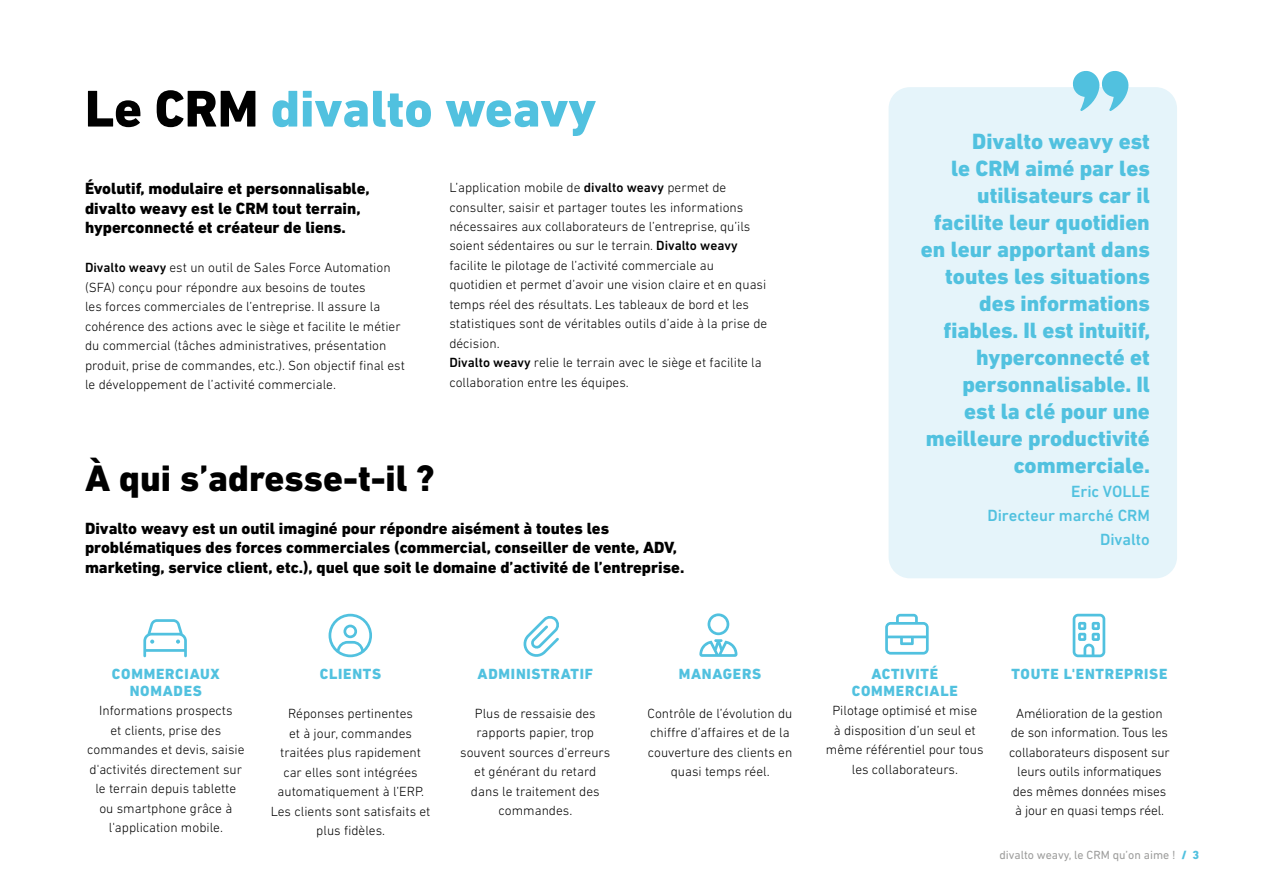
<style>
.page{position:relative;width:1263px;height:893px;background:#fff}
.page>*{position:absolute;margin:0;border:0;box-sizing:border-box;transform-origin:0 0}
.t1{font:800 52.5px "DIN Next LT Pro";color:#51c1df}
.t2{font:800 37.5px "DIN Next LT Pro";color:#000}
.t3{font:800 22.5px/27px "DIN Next LT Pro";color:#51c1df;text-align:right}
.t4{font:800 16.5px/19.5px "DIN Next LT Pro";color:#000}
.t5{font:500 16.5px/24px "DIN Next LT Pro";color:#51c1df;text-align:right}
.t6{font:800 15px/16.5px "DIN Next LT Pro";letter-spacing:.05em;color:#51c1df;text-align:center}
.t7{font:300 13.5px/19.5px "DIN Next LT Pro";color:#000;text-align:center}
.t8{font:12px "DIN Next LT Pro";color:#9d9d9c}
.s1{color:#000}
.s2{font-weight:500}
.s3{font-weight:800;color:#51c1df}
</style>
<div class="page">
<div style="left:888px;top:87px;width:289px;height:491px;background:#e5f4fa;border-radius:21px"></div>
<svg style="left:1072px;top:71px;width:57px;height:40px"></svg>
<svg style="left:1073px;top:614px;width:32px;height:43px"></svg>
<svg style="left:143px;top:619px;width:44px;height:38px"></svg>
<svg style="left:523px;top:616px;width:36px;height:41px"></svg>
<svg style="left:885px;top:614px;width:44px;height:41px"></svg>
<svg style="left:699px;top:613px;width:38px;height:44px"></svg>
<svg style="left:329px;top:614px;width:43px;height:43px"></svg>
<h1 class="t1" style="left:85px;top:78px;width:513px"><span class="s1">Le CRM</span> divalto weavy</h1>
<p class="t4" style="left:85px;top:179px;width:286px">Évolutif, modulaire et personnalisable, divalto weavy est le CRM tout terrain, hyperconnecté et créateur de liens.</p>
<p class="t7" style="left:85px;top:258px;width:321px;text-align:left"><span class="s2">Divalto weavy</span> est un outil de Sales Force Automation (SFA) conçu pour répondre aux besoins de toutes<br>les forces commerciales de l’entreprise. Il assure la cohérence des actions avec le siège et facilite le métier du commercial (tâches administratives, présentation produit, prise de commandes, etc.). Son objectif final est le développement de l’activité commerciale.</p>
<p class="t7" style="left:449px;top:178px;width:319px;text-align:left">L’application mobile de <span class="s2">divalto weavy</span> permet de consulter, saisir et partager toutes les informations nécessaires aux collaborateurs de l’entreprise, qu’ils soient sédentaires ou sur le terrain. <span class="s2">Divalto weavy </span>facilite le pilotage de l’activité commerciale au quotidien et permet d’avoir une vision claire et en quasi temps réel des résultats. Les tableaux de bord et les statistiques sont de véritables outils d’aide à la prise de décision.<br><span class="s2">Divalto weavy</span> relie le terrain avec le siège et facilite la collaboration entre les équipes.</p>
<h2 class="t2" style="left:85px;top:456px;width:351px">À qui s’adresse-t-il ?</h2>
<p class="t4" style="left:85px;top:518px;width:601px">Divalto weavy est un outil imaginé pour répondre aisément à toutes les problématiques des forces commerciales (commercial, conseiller de vente, ADV, marketing, service client, etc.), quel que soit le domaine d’activité de l’entreprise.</p>
<p class="t3" style="left:921px;top:128px;width:231px">Divalto weavy est<br>le CRM aimé par les utilisateurs car il facilite leur quotidien en leur apportant dans toutes les situations des informations fiables. Il est intuitif, hyperconnecté et personnalisable. Il<br>est la clé pour une meilleure productivité commerciale.</p>
<p class="t5" style="left:987px;top:479px;width:164px">Eric VOLLE<br>Directeur marché CRM<br>Divalto</p>
<p class="t6" style="left:112px;top:666px;width:109px">COMMERCIAUX<br>NOMADES</p>
<p class="t7" style="left:87px;top:701px;width:159px">Informations prospects<br>et clients, prise des commandes et devis, saisie d'activités directement sur le terrain depuis tablette ou smartphone grâce à l'application mobile.</p>
<p class="t6" style="left:320px;top:666px;width:63px">CLIENTS</p>
<p class="t7" style="left:271px;top:704px;width:161px">Réponses pertinentes<br>et à jour, commandes traitées plus rapidement car elles sont intégrées automatiquement à l’ERP.<br>Les clients sont satisfaits et plus fidèles.</p>
<p class="t6" style="left:478px;top:665px;width:117px">ADMINISTRATIF</p>
<p class="t7" style="left:460px;top:703px;width:152px">Plus de ressaisie des rapports papier, trop souvent sources d’erreurs et générant du retard dans le traitement des commandes.</p>
<p class="t6" style="left:679px;top:665px;width:84px">MANAGERS</p>
<p class="t7" style="left:648px;top:703px;width:146px">Contrôle de l’évolution du chiffre d’affaires et de la couverture des clients en quasi temps réel.</p>
<p class="t6" style="left:852px;top:666px;width:108px">ACTIVITÉ<br>COMMERCIALE</p>
<p class="t7" style="left:826px;top:701px;width:159px">Pilotage optimisé et mise<br>à disposition d’un seul et même référentiel pour tous les collaborateurs.</p>
<p class="t6" style="left:1011px;top:665px;width:157px">TOUTE L'ENTREPRISE</p>
<p class="t7" style="left:1009px;top:703px;width:162px">Amélioration de la gestion de son information. Tous les collaborateurs disposent sur leurs outils informatiques des mêmes données mises à jour en quasi temps réel.</p>
<p class="t8" style="left:999px;top:848px;width:201px">divalto weavy, le CRM qu’on aime ! <span class="s3">/ 3</span></p>
</div>
